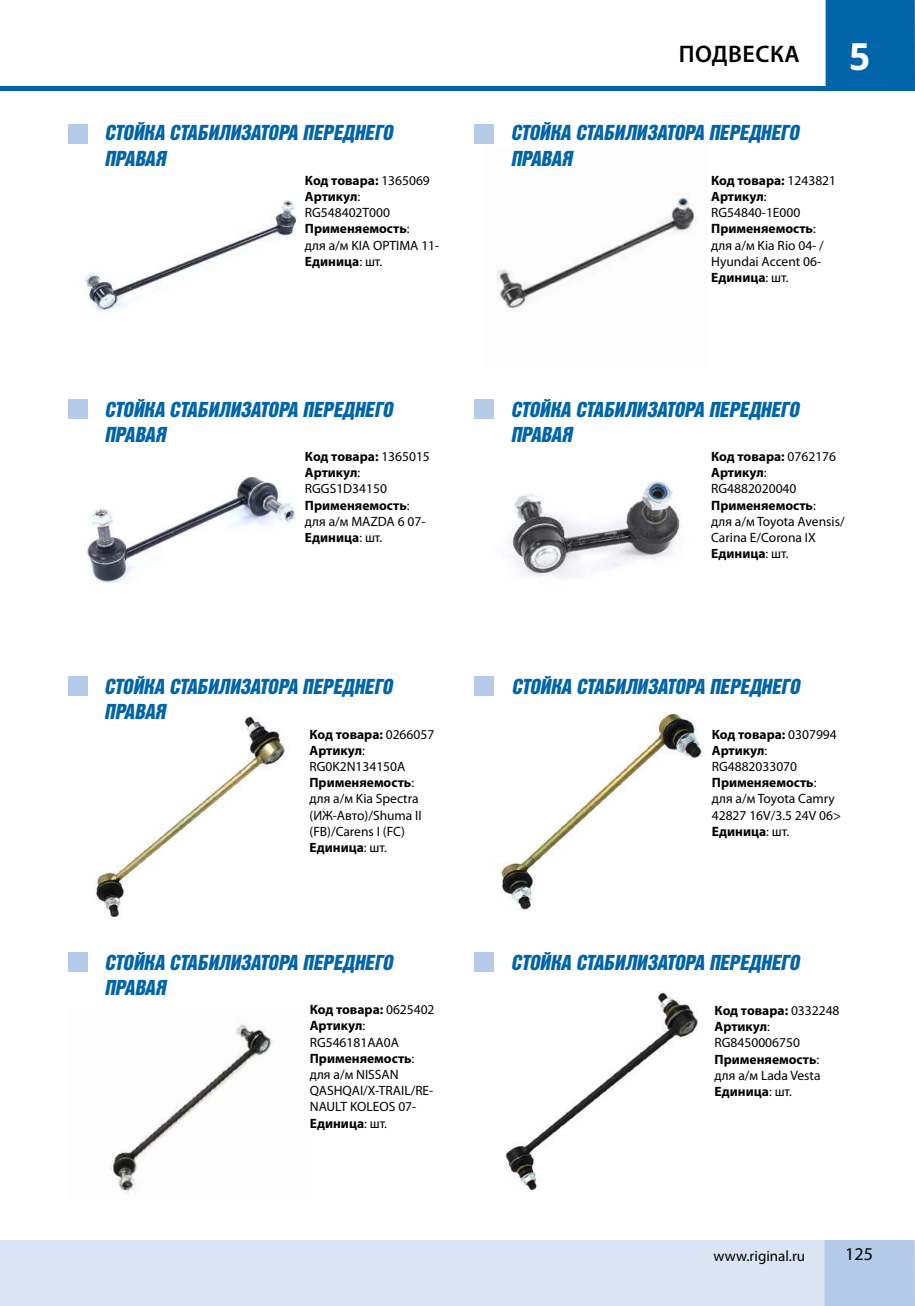
<style>
.page{position:relative;width:915px;height:1306px;background:#fff}
.page>*{position:absolute;margin:0;border:0;box-sizing:border-box;transform-origin:0 0}
.t1{font:700 37.5px "Noto Sans";color:#fff}
.t2{font:600 24px "Myriad Pro";letter-spacing:.02em;color:#000}
.t3{font:italic 21px/25.2px "Bastion Kontrast";color:#0064a8}
.t4{font:18px "Myriad Pro";color:#000}
.t5{font:15px "Myriad Pro";color:#000}
.t6{font:13.5px/16.2px "Myriad Pro";color:#000}
.s1{font-weight:700}
</style>
<div class="page">
<img style="left:109px;top:1024px;width:163px;height:169px">
<img style="left:92px;top:716px;width:195px;height:202px">
<img style="left:500px;top:712px;width:204px;height:198px">
<img style="left:505px;top:992px;width:193px;height:198px">
<img style="left:84px;top:200px;width:213px;height:111px">
<img style="left:87px;top:476px;width:208px;height:108px">
<img style="left:508px;top:481px;width:173px;height:98px">
<img style="left:496px;top:195px;width:200px;height:114px">
<div style="left:68px;top:124px;width:19px;height:20px;background:#b5cbe9"></div>
<div style="left:68px;top:400px;width:19px;height:19px;background:#b5cbe9"></div>
<div style="left:68px;top:676px;width:19px;height:19px;background:#b5cbe9"></div>
<div style="left:68px;top:952px;width:19px;height:20px;background:#b5cbe9"></div>
<div style="left:474px;top:124px;width:19px;height:20px;background:#b5cbe9"></div>
<div style="left:474px;top:400px;width:19px;height:19px;background:#b5cbe9"></div>
<div style="left:474px;top:676px;width:19px;height:19px;background:#b5cbe9"></div>
<div style="left:474px;top:952px;width:19px;height:20px;background:#b5cbe9"></div>
<div style="left:1px;top:1240px;width:823px;height:65px;background:#dae5f4"></div>
<svg style="left:0;top:1240px;width:1px;height:65px"></svg>
<hr style="left:0;top:86px;width:914px;height:4px;background:#0064a8">
<div style="left:825px;top:0;width:89px;height:86px;background:#0064a8"></div>
<div style="left:824px;top:1240px;width:90px;height:65px;background:#b5cbe9"></div>
<h3 class="t3" style="left:104px;top:120px;width:290px">СТОЙКА СТАБИЛИЗАТОРА ПЕРЕДНЕГО<br>ПРАВАЯ</h3>
<p class="t6" style="left:305px;top:172px;width:136px"><span class="s1">Код товара:</span> 1365069<br><span class="s1">Артикул</span>:<br>RG548402T000<br><span class="s1">Применяемость</span>:<br>для а/м KIA OPTIMA 11-<br><span class="s1">Единица</span>: шт.</p>
<h2 class="t2" style="left:678px;top:41px;width:123px">ПОДВЕСКА</h2>
<h1 class="t1" style="left:849px;top:30px;width:22px">5</h1>
<h3 class="t3" style="left:510px;top:120px;width:290px">СТОЙКА СТАБИЛИЗАТОРА ПЕРЕДНЕГО<br>ПРАВАЯ</h3>
<p class="t6" style="left:711px;top:172px;width:126px"><span class="s1">Код товара:</span> 1243821<br><span class="s1">Артикул</span>:<br>RG54840-1E000<br><span class="s1">Применяемость</span>: для а/м Kia Rio 04- /<br>Hyundai Accent 06-<br><span class="s1">Единица</span>: шт.</p>
<h3 class="t3" style="left:104px;top:396px;width:290px">СТОЙКА СТАБИЛИЗАТОРА ПЕРЕДНЕГО<br>ПРАВАЯ</h3>
<h3 class="t3" style="left:510px;top:396px;width:290px">СТОЙКА СТАБИЛИЗАТОРА ПЕРЕДНЕГО<br>ПРАВАЯ</h3>
<p class="t6" style="left:305px;top:448px;width:126px"><span class="s1">Код товара:</span> 1365015<br><span class="s1">Артикул</span>:<br>RGGS1D34150<br><span class="s1">Применяемость</span>: для а/м MAZDA 6 07-<br><span class="s1">Единица</span>: шт.</p>
<p class="t6" style="left:711px;top:448px;width:135px"><span class="s1">Код товара:</span> 0762176<br><span class="s1">Артикул</span>:<br>RG4882020040<br><span class="s1">Применяемость</span>:<br>для а/м Toyota Avensis/<br>Carina E/Corona IX<br><span class="s1">Единица</span>: шт.</p>
<h3 class="t3" style="left:104px;top:674px;width:290px">СТОЙКА СТАБИЛИЗАТОРА ПЕРЕДНЕГО<br>ПРАВАЯ</h3>
<p class="t6" style="left:309px;top:726px;width:126px"><span class="s1">Код товара:</span> 0266057<br><span class="s1">Артикул</span>:<br>RG0K2N134150A<br><span class="s1">Применяемость</span>: для а/м Kia Spectra (ИЖ-Авто)/Shuma II (FB)/Carens I (FC)<br><span class="s1">Единица</span>: шт.</p>
<h3 class="t3" style="left:104px;top:949px;width:290px">СТОЙКА СТАБИЛИЗАТОРА ПЕРЕДНЕГО<br>ПРАВАЯ</h3>
<p class="t6" style="left:310px;top:1001px;width:126px"><span class="s1">Код товара:</span> 0625402<br><span class="s1">Артикул</span>:<br>RG546181AA0A<br><span class="s1">Применяемость</span>: для а/м NISSAN<br>QASHQAI/X-TRAIL/RE-<br>NAULT KOLEOS 07-<br><span class="s1">Единица</span>: шт.</p>
<h3 class="t3" style="left:511px;top:674px;width:290px">СТОЙКА СТАБИЛИЗАТОРА ПЕРЕДНЕГО</h3>
<p class="t6" style="left:711px;top:726px;width:131px"><span class="s1">Код товара:</span> 0307994<br><span class="s1">Артикул</span>:<br>RG4882033070<br><span class="s1">Применяемость</span>:<br>для а/м Toyota Camry<br>42827 16V/3.5 24V 06&gt;<br><span class="s1">Единица</span>: шт.</p>
<h3 class="t3" style="left:510px;top:949px;width:290px">СТОЙКА СТАБИЛИЗАТОРА ПЕРЕДНЕГО</h3>
<p class="t6" style="left:714px;top:1002px;width:126px"><span class="s1">Код товара:</span> 0332248<br><span class="s1">Артикул</span>:<br>RG8450006750<br><span class="s1">Применяемость</span>: для а/м Lada Vesta<br><span class="s1">Единица</span>: шт.</p>
<p class="t5" style="left:713px;top:1247px;width:93px">www.riginal.ru</p>
<h3 class="t4" style="left:845px;top:1244px;width:29px">125</h3>
</div>
